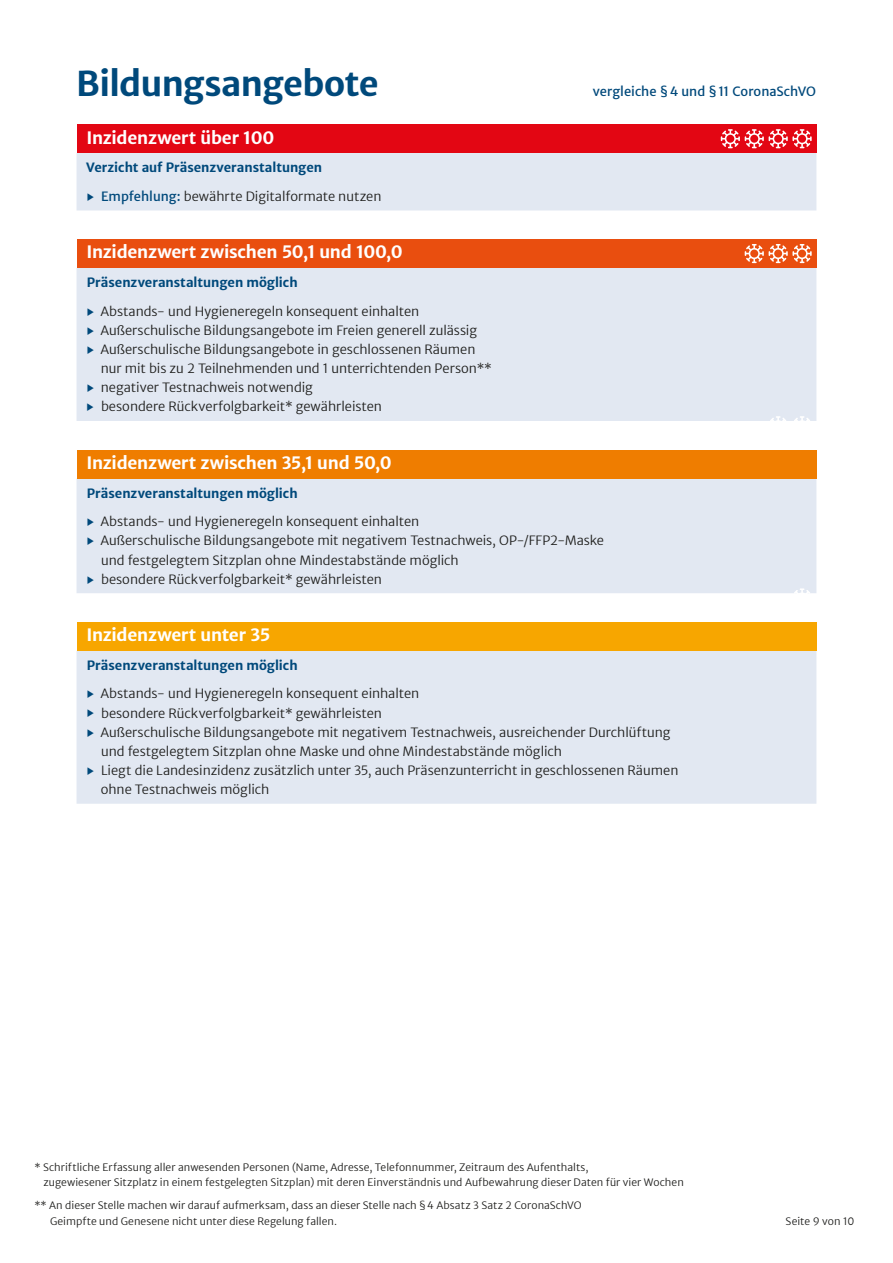
<style>
.page{position:relative;width:893px;height:1263px;background:#fff}
.page>*{position:absolute;margin:0;border:0;box-sizing:border-box;transform-origin:0 0}
.t1{font:700 34.35px "Merriweather Sans E Kv W";letter-spacing:-.02em;color:#00497b}
.t2{font:700 17.25px "Merriweather Sans E Kv W";letter-spacing:-.015em;color:#fff}
.t3{font:300 12.9px "Merriweather Sans E Kv W";letter-spacing:-.005em;color:#1d1d1b}
.t4{font:700 12.9px "Merriweather Sans E Kv W";color:#00497b}
.t5{font:12.9px "Merriweather Sans E Kv W";color:#00497b}
.t6{font:300 10.35px/15.3px "Merriweather Sans E Kv W";letter-spacing:.005em;color:#1d1d1b}
.s1{color:#00497b}
.s2{font-weight:400;color:#00497b}
</style>
<div class="page">
<div style="left:77px;top:124px;width:739px;height:29px;background:#e30613"></div>
<svg style="left:77px;top:153px;width:739px;height:651px;fill:#e2e8f2"></svg>
<div style="left:77px;top:239px;width:739px;height:29px;background:#e94e0f"></div>
<div style="left:77px;top:450px;width:739px;height:28px;background:#ef7d00"></div>
<div style="left:77px;top:622px;width:739px;height:29px;background:#f7a600"></div>
<svg style="left:721px;top:129px;width:91px;height:19px"></svg>
<svg style="left:745px;top:244px;width:67px;height:19px"></svg>
<svg style="left:769px;top:416px;width:43px;height:19px"></svg>
<svg style="left:792px;top:588px;width:20px;height:20px"></svg>
<h1 class="t1" style="left:76px;top:52px;width:304px">Bildungsangebote</h1>
<h2 class="t2" style="left:86px;top:122px;width:189px">Inzidenzwert über 100</h2>
<p class="t4" style="left:86px;top:156px;width:238px">Verzicht auf Präsenzveranstaltungen</p>
<p class="t3" style="left:86px;top:185px;width:297px"><span class="s1">▶</span> <span class="s2">Empfehlung:</span> bewährte Digitalformate nutzen</p>
<h2 class="t2" style="left:86px;top:237px;width:318px">Inzidenzwert zwischen 50,1 und 100,0</h2>
<p class="t4" style="left:87px;top:271px;width:212px">Präsenzveranstaltungen möglich</p>
<p class="t3" style="left:86px;top:300px;width:335px"><span class="s1">▶</span> Abstands- und Hygieneregeln konsequent einhalten</p>
<p class="t3" style="left:86px;top:319px;width:392px"><span class="s1">▶</span> Außerschulische Bildungsangebote im Freien generell zulässig</p>
<p class="t3" style="left:86px;top:338px;width:391px"><span class="s1">▶</span> Außerschulische Bildungsangebote in geschlossenen Räumen</p>
<p class="t3" style="left:101px;top:357px;width:393px">nur mit bis zu 2 Teilnehmenden und 1 unterrichtenden Person**</p>
<p class="t3" style="left:86px;top:376px;width:228px"><span class="s1">▶</span> negativer Testnachweis notwendig</p>
<p class="t3" style="left:86px;top:395px;width:297px"><span class="s1">▶</span> besondere Rückverfolgbarkeit* gewährleisten</p>
<p class="t5" style="left:593px;top:80px;width:225px">vergleiche §4 und §11 CoronaSchVO</p>
<h2 class="t2" style="left:86px;top:447px;width:307px">Inzidenzwert zwischen 35,1 und 50,0</h2>
<p class="t4" style="left:87px;top:481px;width:212px">Präsenzveranstaltungen möglich</p>
<p class="t3" style="left:86px;top:510px;width:335px"><span class="s1">▶</span> Abstands- und Hygieneregeln konsequent einhalten</p>
<p class="t3" style="left:86px;top:529px;width:519px"><span class="s1">▶</span> Außerschulische Bildungsangebote mit negativem Testnachweis, OP-/FFP2-Maske</p>
<p class="t3" style="left:101px;top:549px;width:359px">und festgelegtem Sitzplan ohne Mindestabstände möglich</p>
<p class="t3" style="left:86px;top:568px;width:297px"><span class="s1">▶</span> besondere Rückverfolgbarkeit* gewährleisten</p>
<h2 class="t2" style="left:86px;top:619px;width:185px">Inzidenzwert unter 35</h2>
<p class="t4" style="left:87px;top:653px;width:212px">Präsenzveranstaltungen möglich</p>
<p class="t3" style="left:86px;top:682px;width:335px"><span class="s1">▶</span> Abstands- und Hygieneregeln konsequent einhalten</p>
<p class="t3" style="left:86px;top:702px;width:297px"><span class="s1">▶</span> besondere Rückverfolgbarkeit* gewährleisten</p>
<p class="t3" style="left:86px;top:721px;width:586px"><span class="s1">▶</span> Außerschulische Bildungsangebote mit negativem Testnachweis, ausreichender Durchlüftung</p>
<p class="t3" style="left:101px;top:740px;width:463px">und festgelegtem Sitzplan ohne Maske und ohne Mindestabstände möglich</p>
<p class="t3" style="left:86px;top:759px;width:594px"><span class="s1">▶</span> Liegt die Landesinzidenz zusätzlich unter 35, auch Präsenzunterricht in geschlossenen Räumen</p>
<p class="t3" style="left:101px;top:778px;width:170px">ohne Testnachweis möglich</p>
<p class="t6" style="left:43px;top:1158px;width:642px;text-indent:-9px">* Schriftliche Erfassung aller anwesenden Personen (Name, Adresse, Telefonnummer, Zeitraum des Aufenthalts,<br>zugewiesener Sitzplatz in einem festgelegten Sitzplan) mit deren Einverständnis und Aufbewahrung dieser Daten für vier Wochen</p>
<p class="t6" style="left:50px;top:1197px;width:533px;text-indent:-16px">** An dieser Stelle machen wir darauf aufmerksam, dass an dieser Stelle nach §4 Absatz 3 Satz 2 CoronaSchVO<br>Geimpfte und Genesene nicht unter diese Regelung fallen.</p>
<p class="t6" style="left:786px;top:1212px;width:70px">Seite 9 von 10</p>
</div>
